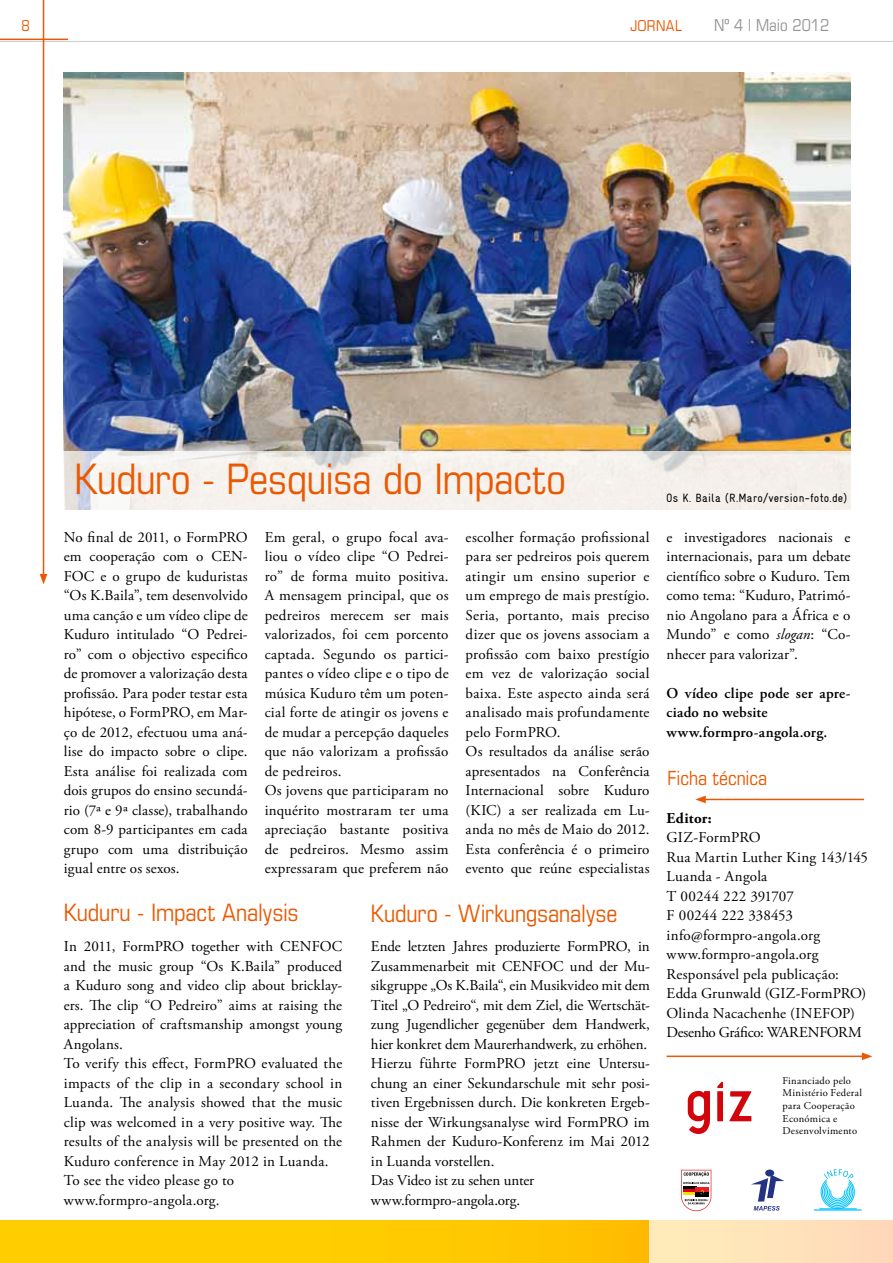
<style>
.page{position:relative;width:893px;height:1263px;background:#fff}
.page>*{position:absolute;margin:0;border:0;box-sizing:border-box;transform-origin:0 0}
.t1{font:condensed 42px "Eurostile LT Std";letter-spacing:-.01em;color:#ea5901}
.t2{font:condensed 24px "Eurostile LT Std";letter-spacing:-.005em;color:#ea5901}
.t3{font:condensed 19.5px "Eurostile LT Std";color:#ea5901}
.t4{font:condensed 16.5px "Eurostile LT Std";color:#7a7b7a}
.t5{font:15px/19.5px "Adobe Garamond Pro";letter-spacing:.01em;color:#000}
.t6{font:600 15px/19.5px "Adobe Garamond Pro";letter-spacing:.015em;color:#000}
.t7{font:condensed 15px "Eurostile LT Std";letter-spacing:.015em;color:#ea5901}
.t8{font:700 15px "Adobe Garamond Pro";letter-spacing:.02em;color:#000}
.t9{font:condensed 12px "Gravur";letter-spacing:.02em;color:#000}
.t10{font:10.5px/12.6px "Adobe Garamond Pro";letter-spacing:.03em;color:#000}
.s1{font-style:italic}
</style>
<div class="page">
<hr style="left:0;top:39px;width:68px;height:1px;background:#ea5901">
<hr style="left:0;top:41px;width:893px;height:1px;background:#cfd0d0">
<hr style="left:43px;top:0;width:1px;height:576px;background:#ea5901">
<svg style="left:40px;top:574px;width:7px;height:10px"></svg>
<svg style="left:0;top:1220px;width:649px;height:43px;background:#ffc900"></svg>
<div style="left:649px;top:1220px;width:244px;height:43px;background:#ffe4ba"></div>
<svg style="left:681px;top:1170px;width:30px;height:41px"></svg>
<svg style="left:688px;top:1091px;width:22px;height:43px"></svg>
<svg style="left:729px;top:1091px;width:22px;height:30px"></svg>
<svg style="left:717px;top:1082px;width:6px;height:39px"></svg>
<div style="left:765px;top:1169px;width:9px;height:7px;background:#243282;border-radius:50%"></div>
<svg style="left:751px;top:1175px;width:33px;height:35px"></svg>
<hr style="left:814px;top:1209px;width:48px;height:1px;background:#00c2fe">
<hr style="left:819px;top:1208px;width:38px;height:1px;background:#00c2fe">
<div style="left:821px;top:1175px;width:34px;height:34px;border:1px solid #00c2fe;border-radius:50%"></div>
<div style="left:822px;top:1176px;width:31px;height:32px;border:1px solid #00baee;border-radius:50%"></div>
<div style="left:824px;top:1178px;width:28px;height:28px;border:1px solid #00c2fe;border-radius:50%"></div>
<div style="left:825px;top:1180px;width:25px;height:24px;border:1px solid #00c2fe;border-radius:50%"></div>
<div style="left:827px;top:1181px;width:21px;height:22px;border:1px solid #00c2fe;border-radius:50%"></div>
<div style="left:830px;top:1185px;width:15px;height:14px;border:1px solid #00c2fe;border-radius:50%"></div>
<div style="left:829px;top:1183px;width:18px;height:18px;border:1px solid #00c2fe;border-radius:50%"></div>
<div style="left:827px;top:1167px;width:22px;height:26px;background:#fff;border-radius:50%"></div>
<svg style="left:823px;top:1169px;width:30px;height:10px"></svg>
<hr style="left:666px;top:1055px;width:198px;height:2px;background:#ea5901">
<svg style="left:862px;top:1052px;width:10px;height:8px"></svg>
<hr style="left:703px;top:799px;width:161px;height:1px;background:#ea5901">
<svg style="left:695px;top:796px;width:11px;height:7px"></svg>
<img style="left:64px;top:72px;width:786px;height:380px">
<svg style="left:63px;top:452px;width:788px;height:58px;fill:#f5f1ec"></svg>
<p class="t7" style="left:21px;top:17px;width:10px">8</p>
<p class="t7" style="left:630px;top:17px;width:53px">Jornal</p>
<p class="t4" style="left:714px;top:15px;width:117px">Nº 4 | Maio 2012</p>
<h1 class="t1" style="left:75px;top:453px;width:493px">Kuduro - Pesquisa do Impacto</h1>
<p class="t9" style="left:666px;top:491px;width:183px">Os K. Baila (R.Maro/version-foto.de)</p>
<p class="t5" style="left:265px;top:528px;width:185px">Em geral, o grupo focal ava&shy;liou o vídeo clipe “O Pedrei&shy;ro” de forma muito positiva.<br>A mensagem principal, que os pedreiros merecem ser mais valorizados, foi cem porcento captada. Segundo os partici&shy;pantes o vídeo clipe e o tipo de música Kuduro têm um poten&shy;cial forte de atingir os jovens e de mudar a percepção daqueles que não valorizam a profissão de pedreiros.<br>Os jovens que participaram no inquérito mostraram ter uma apreciação bastante positiva de pedreiros. Mesmo assim expressaram que preferem não</p>
<p class="t5" style="left:466px;top:528px;width:185px">escolher formação profissional para ser pedreiros pois querem atingir um ensino superior e um emprego de mais prestígio.<br>Seria, portanto, mais preciso dizer que os jovens associam a profissão com baixo prestígio em vez de valorização social baixa. Este aspecto ainda será analisado mais profundamente pelo FormPRO.<br>Os resultados da análise serão apresentados na Conferência<br>Internacional sobre Kuduro (KIC) a ser realizada em Lu&shy;anda no mês de Maio do 2012.<br>Esta conferência é o primeiro evento que reúne especialistas</p>
<p class="t5" style="left:667px;top:528px;width:185px;text-align:justify">e investigadores nacionais e internacionais, para um debate científico sobre o Kuduro. Tem como tema: “Kuduro, Patrimó&shy;nio Angolano para a África e o Mundo” e como <span class="s1">slogan</span>: “Co&shy;nhecer para valorizar”.</p>
<p class="t5" style="left:64px;top:528px;width:185px;text-align:justify">No final de 2011, o FormPRO em cooperação com o CEN-FOC e o grupo de kuduristas “Os K.Baila”, tem desenvolvido uma canção e um vídeo clipe de Kuduro intitulado “O Pedrei&shy;ro” com o objectivo especifico de promover a valorização desta profissão. Para poder testar esta hipótese, o FormPRO, em Mar&shy;ço de 2012, efectuou uma aná&shy;lise do impacto sobre o clipe.<br>Esta análise foi realizada com dois grupos do ensino secundá&shy;rio (7ª e 9ª classe), trabalhando com 8-9 participantes em cada grupo com uma distribuição igual entre os sexos.</p>
<p class="t6" style="left:667px;top:683px;width:185px">O vídeo clipe pode ser apre&shy;ciado no website www.formpro-angola.org.</p>
<h3 class="t3" style="left:668px;top:766px;width:101px">Ficha técnica</h3>
<p class="t8" style="left:666px;top:809px;width:47px">Editor:</p>
<p class="t5" style="left:666px;top:828px;width:203px">GIZ-FormPRO<br>Rua Martin Luther King 143/145<br>Luanda - Angola<br>T 00244 222 391707<br>F 00244 222 338453 info@formpro-angola.org www.formpro-angola.org<br>Responsável pela publicação:<br>Edda Grunwald (GIZ-FormPRO)<br>Olinda Nacachenhe (INEFOP)<br>Desenho Gráfico: WARENFORM</p>
<p class="t10" style="left:782px;top:1074px;width:81px">Financiado pelo<br>Ministério Federal para Cooperação<br>Económica e<br>Desenvolvimento</p>
<h2 class="t2" style="left:64px;top:898px;width:236px">Kuduru - Impact Analysis</h2>
<p class="t5" style="left:64px;top:937px;width:280px">In 2011, FormPRO together with CENFOC and the music group “Os K.Baila” produced a Kuduro song and video clip about bricklay&shy;ers. The clip “O Pedreiro” aims at raising the appreciation of craftsmanship amongst young Angolans.<br>To verify this effect, FormPRO evaluated the impacts of the clip in a secondary school in Luanda. The analysis showed that the music clip was welcomed in a very positive way. The results of the analysis will be presented on the Kuduro conference in May 2012 in Luanda.<br>To see the video please go to www.formpro-angola.org.</p>
<h2 class="t2" style="left:371px;top:899px;width:248px">Kuduro - Wirkungsanalyse</h2>
<p class="t5" style="left:371px;top:937px;width:280px">Ende letzten Jahres produzierte FormPRO, in Zusammenarbeit mit CENFOC und der Mu&shy;sikgruppe „Os K.Baila“, ein Musikvideo mit dem Titel „O Pedreiro“, mit dem Ziel, die Wertschät&shy;zung Jugendlicher gegenüber dem Handwerk, hier konkret dem Maurerhandwerk, zu erhöhen.<br>Hierzu führte FormPRO jetzt eine Untersu&shy;chung an einer Sekundarschule mit sehr posi&shy;tiven Ergebnissen durch. Die konkreten Ergeb&shy;nisse der Wirkungsanalyse wird FormPRO im Rahmen der Kuduro-Konferenz im Mai 2012 in Luanda vorstellen.<br>Das Video ist zu sehen unter www.formpro-angola.org.</p>
</div>
